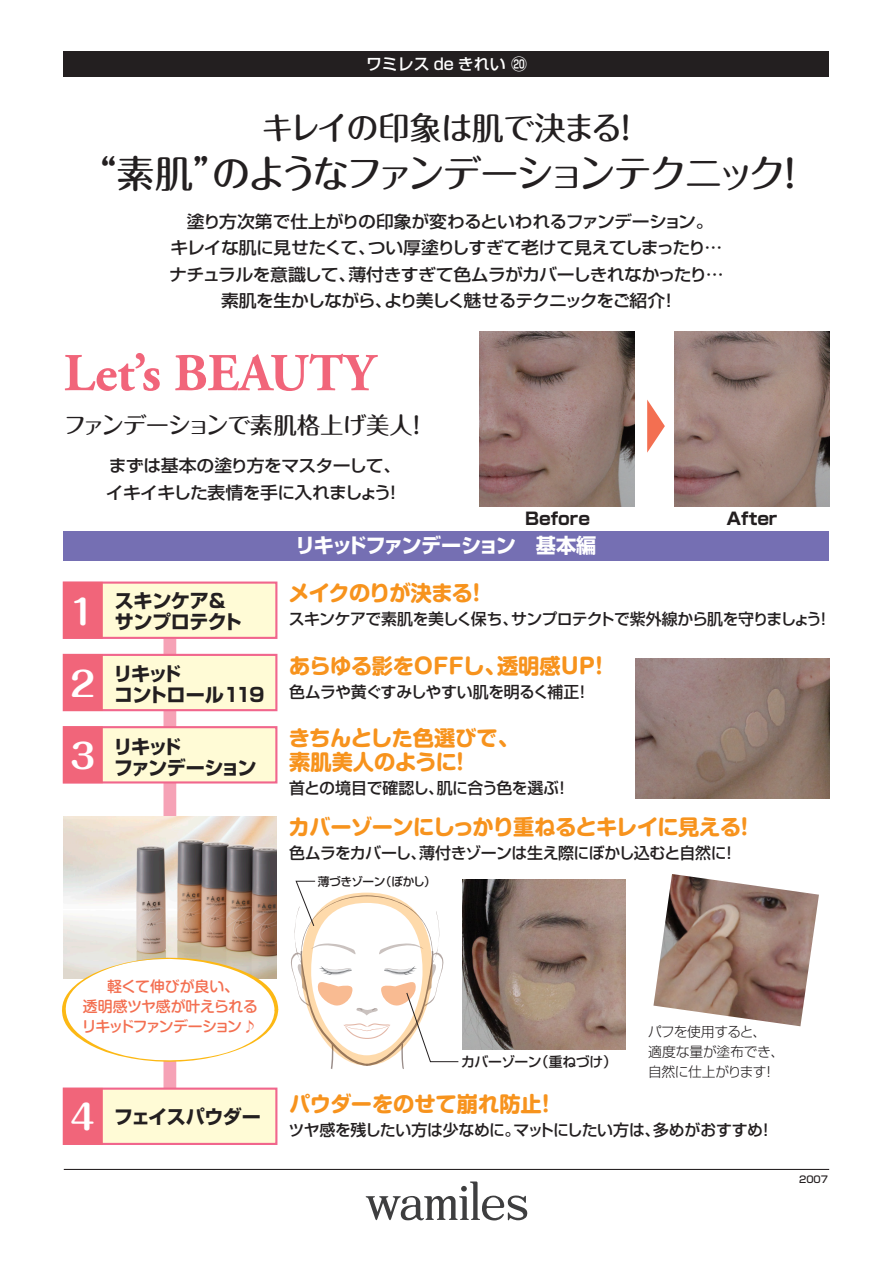
<style>
.page{position:relative;width:893px;height:1263px;background:#fff}
.page>*{position:absolute;margin:0;border:0;box-sizing:border-box;transform-origin:0 0}
.t1{font:500 38.25px "Maru Fo Pro";letter-spacing:-.12em;color:#231f20}
.t2{font:700 34.05px/72.2px "Maru Fo Pro";color:#fff;text-align:justify}
.t3{font:500 31.95px "Maru Fo Pro";letter-spacing:-.03em;color:#231f20}
.t4{font:500 23.4px "Maru Fo Pro";letter-spacing:-.025em;color:#231f20}
.t5{font:700 21.3px/24.5px "Shin M Go Pro";letter-spacing:-.015em;color:#f7931d}
.t6{font:700 21.3px "Shin M Go Pro";letter-spacing:-.04em;color:#f7931d}
.t7{font:700 20.25px "Shin Go Pro";letter-spacing:-.075em;color:#fff}
.t8{font:700 19.2px/21.3px "Shin Go Pro";letter-spacing:-.035em;color:#231f20}
.t9{font:700 19.2px/21.3px "Shin Go Pro";letter-spacing:-.075em;color:#231f20}
.t10{font:700 19.2px/21.3px "Shin Go Pro";letter-spacing:-.1em;color:#231f20}
.t11{font:500 16.95px/26.5px "Shin Go Pro";letter-spacing:-.04em;color:#231f20;text-align:center;scale:1.05 1}
.t12{font:700 16.95px "Shin Go Pro";color:#231f20}
.t13{font:500 15.9px "Shin Go Pro";letter-spacing:-.03em;color:#231f20}
.t14{font:500 15.9px "Shin Go Pro";color:#fff}
.t15{font:500 14.85px/20.2px "Shin M Go Pro";letter-spacing:-.035em;color:#f36f51;text-align:center}
.t16{font:300 13.8px/20.2px "Shin Go Pro";letter-spacing:-.02em;color:#231f20}
.t17{font:500 13.8px "Shin Go Pro";letter-spacing:-.03em;color:#231f20}
.t18{font:500 11.7px "Shin Go Pro";letter-spacing:-.035em;color:#231f20}
.t19{font:500 9.6px "Shin Go Pro";color:#231f20}
</style>
<div class="page">
<div style="left:64px;top:51px;width:765px;height:26px;background:#231f20"></div>
<hr style="left:64px;top:1169px;width:765px;height:1px;background:#231f20">
<svg style="left:366px;top:1181px;width:162px;height:39px"></svg>
<svg style="left:65px;top:353px;width:95px;height:38px"></svg>
<svg style="left:175px;top:354px;width:203px;height:37px"></svg>
<img style="left:480px;top:332px;width:155px;height:174px">
<img style="left:674px;top:332px;width:155px;height:174px">
<svg style="left:647px;top:400px;width:18px;height:53px"></svg>
<div style="left:64px;top:531px;width:765px;height:30px;background:#756fb3"></div>
<div style="left:164px;top:639px;width:12px;height:477px;background:#f6a2b6"></div>
<div style="left:63px;top:581px;width:214px;height:58px;background:#fffbd6;border:2px solid #f1668d"></div>
<div style="left:63px;top:582px;width:40px;height:57px;background:#f1657a"></div>
<div style="left:63px;top:654px;width:214px;height:57px;background:#fffbd6;border:2px solid #f1668d"></div>
<div style="left:63px;top:726px;width:214px;height:57px;background:#fffbd6;border:2px solid #f1668d"></div>
<div style="left:63px;top:654px;width:40px;height:57px;background:#f1657a"></div>
<div style="left:63px;top:726px;width:40px;height:57px;background:#f1657a;border:2px solid #f1657a"></div>
<div style="left:63px;top:1087px;width:214px;height:58px;background:#fffbd6;border:2px solid #f1668d"></div>
<img style="left:636px;top:658px;width:193px;height:141px">
<div style="left:63px;top:1088px;width:40px;height:57px;background:#f1657a"></div>
<img style="left:463px;top:879px;width:162px;height:170px">
<img style="left:653px;top:874px;width:166px;height:152px">
<svg style="left:291px;top:881px;width:168px;height:188px"></svg>
<img style="left:64px;top:816px;width:212px;height:138px">
<svg style="left:62px;top:954px;width:216px;height:110px"></svg>
<p class="t14" style="left:366px;top:51px;width:162px">ワミレス de きれい ⑳</p>
<h3 class="t3" style="left:262px;top:102px;width:381px">キレイの印象は肌で決まる！</h3>
<h1 class="t1" style="left:78px;top:143px;width:733px">“素肌”のようなファンデーションテクニック！</h1>
<p class="t11" style="left:169px;top:206px;width:530px">塗り方次第で仕上がりの印象が変わるといわれるファンデーション。<br>キレイな肌に見せたくて、つい厚塗りしすぎて老けて見えてしまったり…ナチュラルを意識して、薄付きすぎて色ムラがカバーしきれなかったり…素肌を生かしながら、より美しく魅せるテクニックをご紹介！</p>
<h3 class="t4" style="left:63px;top:407px;width:366px">ファンデーションで素肌格上げ美人！</h3>
<p class="t11" style="left:106px;top:450px;width:284px;text-align:left">まずは基本の塗り方をマスターして、イキイキした表情を手に入れましょう！</p>
<p class="t12" style="left:525px;top:505px;width:66px">Before</p>
<p class="t12" style="left:726px;top:505px;width:53px">After</p>
<h2 class="t2" style="left:70px;top:572px;width:27px">1<br>2<br>3</h2>
<p class="t8" style="left:115px;top:588px;width:129px">スキンケア&amp;サンプロテクト</p>
<p class="t9" style="left:113px;top:661px;width:153px">リキッド<br>コントロール119</p>
<p class="t10" style="left:113px;top:734px;width:145px">リキッド<br>ファンデーション</p>
<p class="t7" style="left:295px;top:529px;width:303px">リキッドファンデーション　基本編</p>
<p class="t6" style="left:288px;top:576px;width:200px">メイクのりが決まる！</p>
<p class="t13" style="left:289px;top:606px;width:544px">スキンケアで素肌を美しく保ち、サンプロテクトで紫外線から肌を守りましょう！</p>
<p class="t5" style="left:289px;top:651px;width:322px">あらゆる影をOFFし、透明感UP！</p>
<p class="t13" style="left:289px;top:678px;width:303px">色ムラや黄ぐすみしやすい肌を明るく補正！</p>
<p class="t5" style="left:289px;top:723px;width:232px">きちんとした色選びで、素肌美人のように！</p>
<p class="t13" style="left:289px;top:775px;width:282px">首との境目で確認し、肌に合う色を選ぶ！</p>
<p class="t5" style="left:289px;top:812px;width:468px">カバーゾーンにしっかり重ねるとキレイに見える！</p>
<p class="t13" style="left:289px;top:840px;width:449px">色ムラをカバーし、薄付きゾーンは生え際にぼかし込むと自然に！</p>
<p class="t18" style="left:318px;top:872px;width:120px">薄づきゾーン（ぼかし）</p>
<p class="t15" style="left:82px;top:974px;width:178px">軽くて伸びが良い、<br>透明感ツヤ感が叶えられるリキッドファンデーション♪</p>
<h2 class="t2" style="left:70px;top:1077px;width:27px">4</h2>
<p class="t8" style="left:114px;top:1104px;width:148px">フェイスパウダー</p>
<p class="t17" style="left:461px;top:1051px;width:157px">カバーゾーン（重ねづけ）</p>
<p class="t16" style="left:648px;top:1020px;width:138px">パフを使用すると、<br>適度な量が塗布でき、自然に仕上がります！</p>
<p class="t5" style="left:289px;top:1089px;width:269px">パウダーをのせて崩れ防止！</p>
<p class="t13" style="left:289px;top:1116px;width:487px">ツヤ感を残したい方は少なめに。マットにしたい方は、多めがおすすめ！</p>
<p class="t19" style="left:799px;top:1171px;width:31px">2007</p>
</div>
